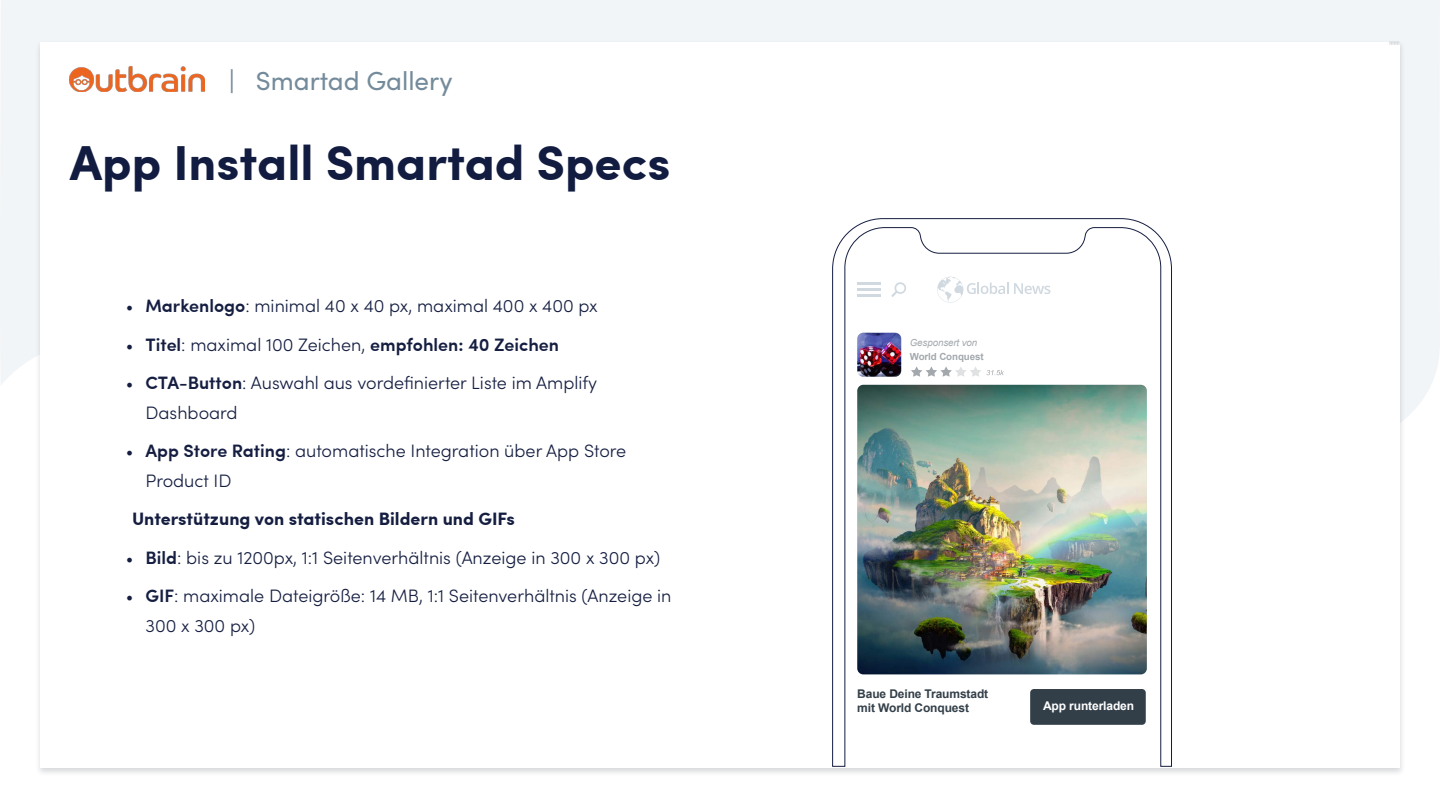
<style>
.page{position:relative;width:1440px;height:810px;background:#fff}
.page>*{position:absolute;margin:0;border:0;box-sizing:border-box;transform-origin:0 0}
.t1{font:700 49.28px "Sofia Pro";color:#111c40}
.t2{font:26.17px "Sofia Pro";color:#748b9b}
.t3{font:300 18px/30px "Sofia Pro";color:#151e41}
.t4{font:600 18px "Sofia Pro";color:#151e41}
.t5{font:700 18px "Sofia Pro";color:#151e41}
.t6{font:700 12px/14.2px "Arial";letter-spacing:-.01em;color:#333f48}
.t7{font:700 12px "Arial";letter-spacing:-.01em;color:#fff}
.t8{font:italic 9.75px "Arial";letter-spacing:-.01em;color:#a3a8ad}
.t9{font:700 9.75px "Arial";letter-spacing:-.01em;color:#a3a8ad}
.s1{font-family:"Minion Pro";font-weight:400}
.s2{font-weight:600}
.s3{font-weight:300}
</style>
<div class="page">
<div style="left:0;top:0;width:1440px;height:418px;background:#f2f5f7"></div>
<div style="left:35px;top:40px;width:1370px;height:737px;background:#323d47;opacity:.2"></div>
<div style="left:40px;top:42px;width:1360px;height:726px;background:#fff"></div>
<svg style="left:832px;top:218px;width:340px;height:549px"></svg>
<img style="left:857px;top:385px;width:290px;height:289px">
<img style="left:857px;top:333px;width:44px;height:44px">
<div style="left:1030px;top:689px;width:116px;height:36px;background:#333f48;border-radius:4px"></div>
<svg style="left:911px;top:366px;width:93px;height:11px"></svg>
<svg style="left:937px;top:277px;width:113px;height:26px"></svg>
<svg style="left:891px;top:282px;width:15px;height:15px"></svg>
<hr style="left:857px;top:283px;width:24px;height:2px;background:#d1d9e0">
<hr style="left:857px;top:289px;width:24px;height:2px;background:#d1d9e0">
<hr style="left:857px;top:294px;width:24px;height:3px;background:#d1d9e0">
<h2 class="t2" style="left:229px;top:62px;width:225px">| Smartad Gallery</h2>
<h1 class="t1" style="left:70px;top:125px;width:602px">App Install Smartad Specs</h1>
<p class="t3" style="left:126px;top:290px;width:473px"><span class="s1">•</span> <span class="s2">Markenlogo</span>: minimal 40 x 40 px, maximal 400 x 400 px</p>
<p class="t4" style="left:126px;top:331px;width:435px"><span class="s1">•</span> Titel<span class="s3">: maximal 100 Zeichen,</span> empfohlen: 40 Zeichen</p>
<p class="t3" style="left:146px;top:367px;width:453px;text-indent:-20px"><span class="s1">•</span> <span class="s2">CTA-Button</span>: Auswahl aus vordefinierter Liste im Amplify<br>Dashboard</p>
<p class="t3" style="left:146px;top:435px;width:482px;text-indent:-20px"><span class="s1">•</span> <span class="s2">App Store Rating</span>: automatische Integration über App Store<br>Product ID</p>
<p class="t5" style="left:132px;top:505px;width:385px">Unterstützung von statischen Bildern und GIFs</p>
<p class="t3" style="left:126px;top:541px;width:536px"><span class="s1">•</span> <span class="s2">Bild</span>: bis zu 1200px, 1:1 Seitenverhältnis (Anzeige in 300 x 300 px)</p>
<p class="t3" style="left:146px;top:580px;width:528px;text-indent:-20px"><span class="s1">•</span> <span class="s2">GIF</span>: maximale Dateigröße: 14 MB, 1:1 Seitenverhältnis (Anzeige in<br>300 x 300 px)</p>
<p class="t8" style="left:910px;top:337px;width:69px">Gesponsert von</p>
<p class="t9" style="left:910px;top:350px;width:75px">World Conquest</p>
<p class="t6" style="left:857px;top:687px;width:132px">Baue Deine Traumstadt mit World Conquest</p>
<p class="t7" style="left:1043px;top:698px;width:92px">App runterladen</p>
</div>
